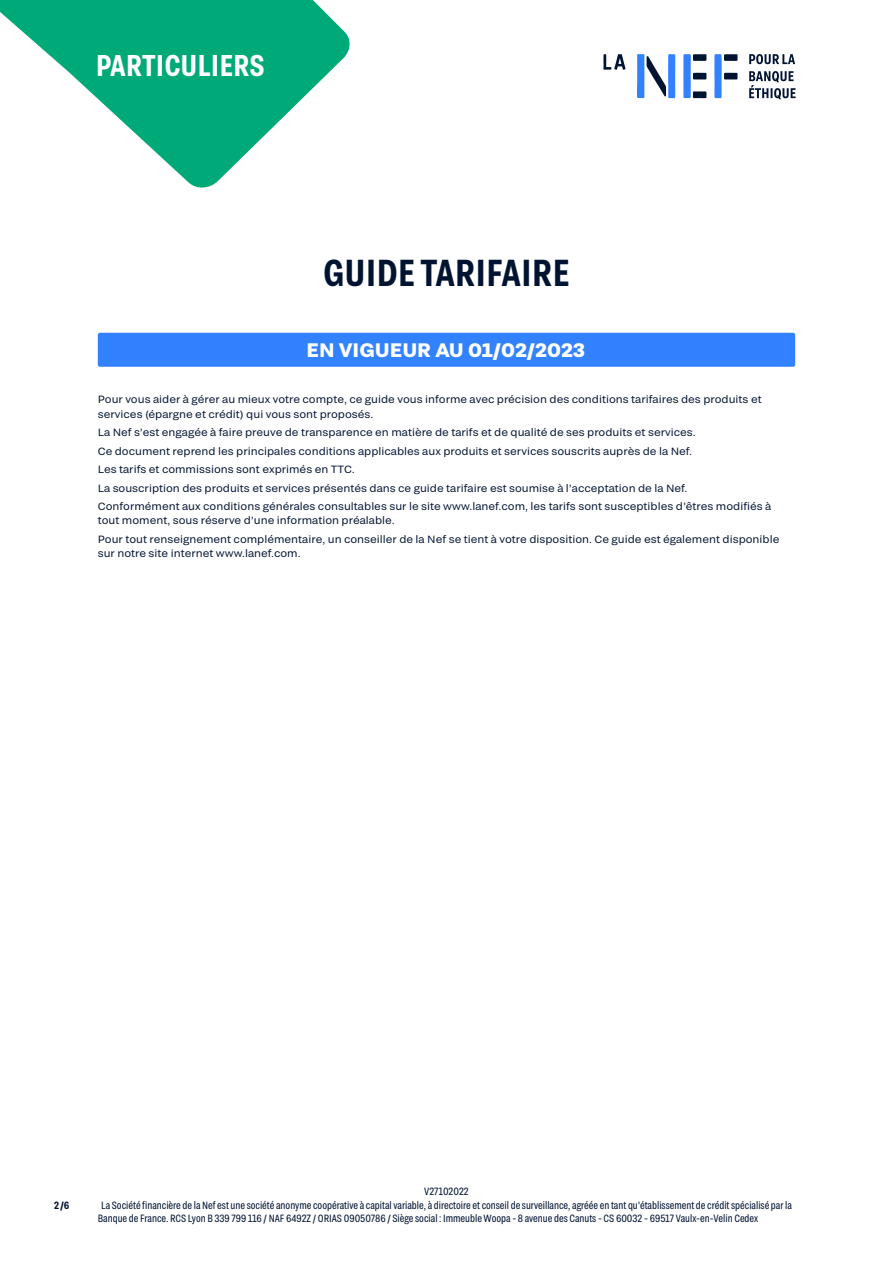
<style>
.page{position:relative;width:893px;height:1263px;background:#fff}
.page>*{position:absolute;margin:0;border:0;box-sizing:border-box;transform-origin:0 0}
.t1{font:600 37.5px "Grtsk Zetta";color:#001432}
.t2{font:600 30px "Grtsk Zetta";color:#fff}
.t3{font:700 19.5px "Grtsk Peta";color:#fff}
.t4{font:10.5px/18.5px "Grtsk Peta";color:#001432}
.t5{font:10.5px "Grtsk Zetta";color:#001432}
.t6{font:600 10.5px "Grtsk Zetta";color:#001432}
</style>
<div class="page">
<svg style="left:0;top:0;width:350px;height:188px;fill:#00aa78"></svg>
<div style="left:98px;top:333px;width:697px;height:34px;background:#3282ff;border-radius:2px"></div>
<svg style="left:749px;top:54px;width:47px;height:45px"></svg>
<svg style="left:603px;top:54px;width:23px;height:16px"></svg>
<svg style="left:683px;top:54px;width:23px;height:44px"></svg>
<svg style="left:714px;top:54px;width:23px;height:44px"></svg>
<svg style="left:637px;top:54px;width:38px;height:44px"></svg>
<h2 class="t2" style="left:96px;top:47px;width:171px">PARTICULIERS</h2>
<h1 class="t1" style="left:323px;top:249px;width:248px">GUIDE TARIFAIRE</h1>
<h3 class="t3" style="left:306px;top:338px;width:280px">EN VIGUEUR AU 01/02/2023</h3>
<p class="t4" style="left:98px;top:392px;width:665px;line-height:14.2px">Pour vous aider à gérer au mieux votre compte, ce guide vous informe avec précision des conditions tarifaires des produits et services (épargne et crédit) qui vous sont proposés.</p>
<p class="t4" style="left:98px;top:423px;width:675px">La Nef s’est engagée à faire preuve de transparence en matière de tarifs et de qualité de ses produits et services.<br>Ce document reprend les principales conditions applicables aux produits et services souscrits auprès de la Nef.<br>Les tarifs et commissions sont exprimés en TTC.<br>La souscription des produits et services présentés dans ce guide tarifaire est soumise à l’acceptation de la Nef.<br>Conformément aux conditions générales consultables sur le site www.lanef.com, les tarifs sont susceptibles d’êtres modifiés à</p>
<p class="t4" style="left:98px;top:511px;width:683px">tout moment, sous réserve d’une information préalable.<br>Pour tout renseignement complémentaire, un conseiller de la Nef se tient à votre disposition. Ce guide est également disponible</p>
<p class="t4" style="left:98px;top:544px;width:204px">sur notre site internet www.lanef.com.</p>
<p class="t6" style="left:54px;top:1199px;width:17px">2 /6</p>
<p class="t5" style="left:424px;top:1185px;width:46px">V27102022</p>
<p class="t5" style="left:101px;top:1198px;width:692px">La Société financière de la Nef est une société anonyme coopérative à capital variable, à directoire et conseil de surveillance, agréée en tant qu’établissement de crédit spécialisé par la</p>
<p class="t5" style="left:98px;top:1212px;width:662px">Banque de France. RCS Lyon B 339 799 116 / NAF 6492Z / ORIAS 09050786 / Siège social : Immeuble Woopa - 8 avenue des Canuts - CS 60032 - 69517 Vaulx-en-Velin Cedex</p>
</div>
